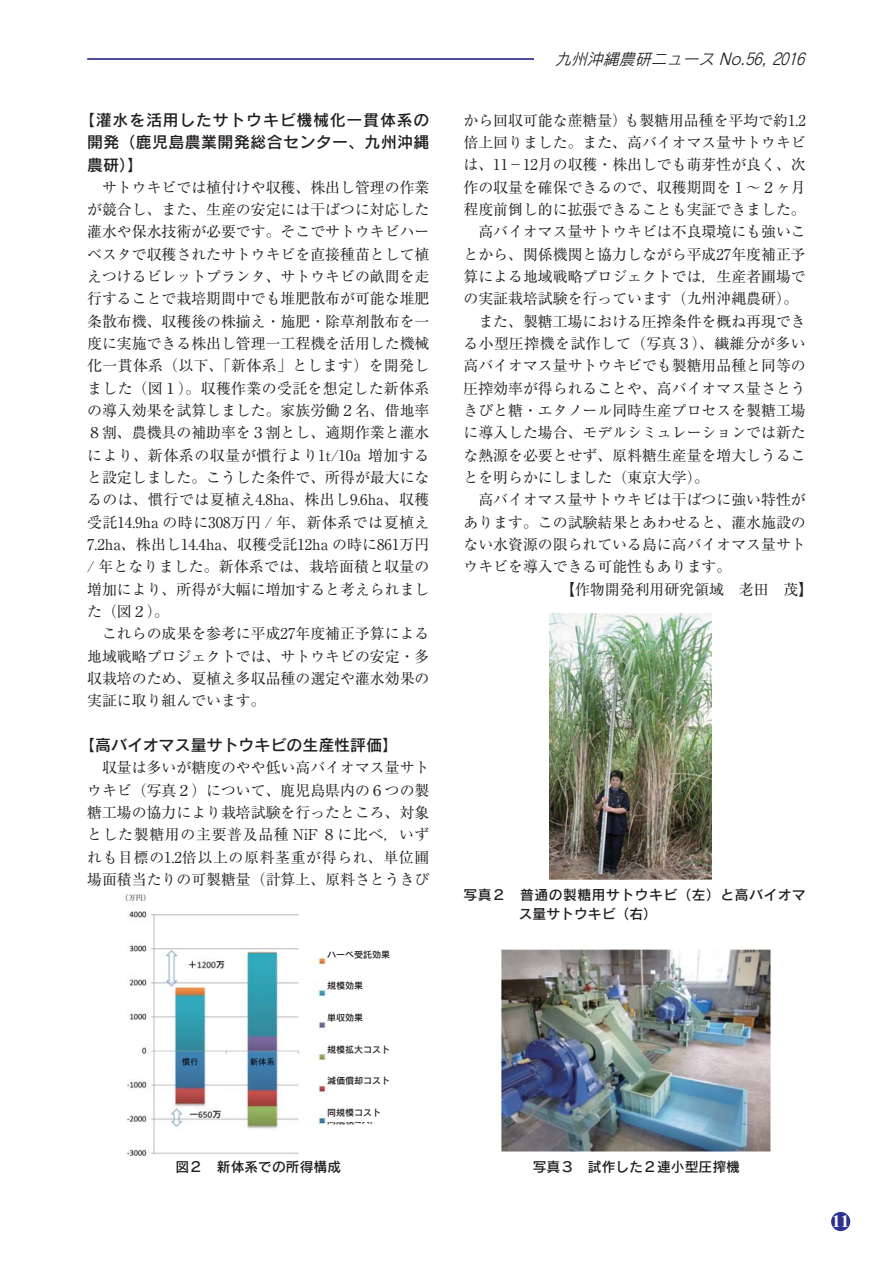
<style>
.page{position:relative;width:893px;height:1263px;background:#fff}
.page>*{position:absolute;margin:0;border:0;box-sizing:border-box;transform-origin:0 0}
.t1{font:700 16.95px "Times New Roman MT Std";color:#fff}
.t2{font:15.9px/22.4px "Rodin Pro DB 90 msp RKSJ H";letter-spacing:.025em;color:#231f20;text-align:justify}
.t3{font:italic 15.9px "Rodin Pro M 90 msp RKSJ H";color:#231f20}
.t4{font:15.9px "Rodin Pro DB 90 msp RKSJ H";color:#231f20}
.t5{font:14.85px/22.4px "Ryumin Pr 6 Regular 90 msp RKSJ H";color:#231f20}
.t6{font:14.85px "Ryumin Pr 6 Regular 90 msp RKSJ H";letter-spacing:.025em;color:#231f20}
.t7{font:13.8px/19.2px "Rodin Pro DB 90 msp RKSJ H";letter-spacing:.035em;color:#231f20}
.t8{font:13.8px "Rodin Pro DB 90 msp RKSJ H";color:#231f20}
.t9{font:9px "Rodin Pro DB 90 msp RKSJ H";color:#231f20}
</style>
<div class="page">
<div style="left:831px;top:1212px;width:19px;height:19px;background:#2e3092;border-radius:50%"></div>
<hr style="left:87px;top:58px;width:472px;height:2px;background:#2e3092">
<div style="left:535px;top:51px;width:271px;height:16px;background:#fff"></div>
<img style="left:125px;top:894px;width:250px;height:261px">
<img style="left:549px;top:613px;width:163px;height:266px">
<div style="left:327px;top:950px;width:68px;height:172px;background:#fff"></div>
<img style="left:498px;top:949px;width:273px;height:202px">
<p class="t2" style="left:87px;top:111px;width:344px;text-indent:-8px">【灌水を活用したサトウキビ機械化一貫体系の開発（鹿児島農業開発総合センター、九州沖縄農研）】</p>
<p class="t5" style="left:87px;top:178px;width:344px">　サトウキビでは植付けや収穫、株出し管理の作業が競合し、また、生産の安定には干ばつに対応した灌水や保水技術が必要です。そこでサトウキビハーベスタで収穫されたサトウキビを直接種苗として植えつけるビレットプランタ、サトウキビの畝間を走行することで栽培期間中でも堆肥散布が可能な堆肥条散布機、収穫後の株揃え・施肥・除草剤散布を一度に実施できる株出し管理一工程機を活用した機械化一貫体系（以下、「新体系」とします）を開発しました（図１）。収穫作業の受託を想定した新体系の導入効果を試算しました。家族労働２名、借地率<br>８割、農機具の補助率を３割とし、適期作業と灌水により、新体系の収量が慣行より1t/10a 増加すると設定しました。こうした条件で、所得が最大になるのは、慣行では夏植え4.8ha、株出し9.6ha、収穫受託14.9ha の時に308万円 / 年、新体系では夏植え<br>7.2ha、株出し14.4ha、収穫受託12ha の時に861万円/ 年となりました。新体系では、栽培面積と収量の増加により、所得が大幅に増加すると考えられました（図２）。<br>　これらの成果を参考に平成27年度補正予算による地域戦略プロジェクトでは、サトウキビの安定・多収栽培のため、夏植え多収品種の選定や灌水効果の実証に取り組んでいます。</p>
<p class="t4" style="left:79px;top:739px;width:320px">【高バイオマス量サトウキビの生産性評価】</p>
<p class="t5" style="left:87px;top:758px;width:344px;text-align:justify">　収量は多いが糖度のやや低い高バイオマス量サトウキビ（写真２）について、鹿児島県内の６つの製糖工場の協力により栽培試験を行ったところ、対象とした製糖用の主要普及品種 NiF ８に比べ，いずれも目標の1.2倍以上の原料茎重が得られ、単位圃場面積当たりの可製糖量（計算上、原料さとうきび</p>
<p class="t9" style="left:327px;top:951px;width:65px">ハーべ受託効果</p>
<p class="t9" style="left:327px;top:983px;width:38px">規模効果</p>
<p class="t9" style="left:327px;top:1014px;width:38px">単収効果</p>
<p class="t9" style="left:327px;top:1046px;width:65px">規模拡大コスト</p>
<p class="t9" style="left:327px;top:1078px;width:65px">減価償却コスト</p>
<p class="t9" style="left:327px;top:1109px;width:56px">同規模コスト</p>
<p class="t3" style="left:555px;top:53px;width:255px">九州沖縄農研ニュース No.56, 2016</p>
<p class="t5" style="left:463px;top:111px;width:344px">から回収可能な蔗糖量）も製糖用品種を平均で約1.2</p>
<p class="t5" style="left:463px;top:133px;width:344px">倍上回りました。また、高バイオマス量サトウキビ</p>
<p class="t5" style="left:463px;top:156px;width:344px">は、11－12月の収穫・株出しでも萌芽性が良く、次</p>
<p class="t5" style="left:463px;top:178px;width:344px">作の収量を確保できるので、収穫期間を１～２ヶ月</p>
<p class="t5" style="left:463px;top:200px;width:344px">程度前倒し的に拡張できることも実証できました。</p>
<p class="t5" style="left:463px;top:223px;width:344px">　高バイオマス量サトウキビは不良環境にも強いこ</p>
<p class="t5" style="left:463px;top:245px;width:344px">とから、関係機関と協力しながら平成27年度補正予</p>
<p class="t5" style="left:463px;top:267px;width:344px">算による地域戦略プロジェクトでは，生産者圃場で</p>
<p class="t5" style="left:463px;top:290px;width:336px">の実証栽培試験を行っています（九州沖縄農研）。</p>
<p class="t5" style="left:463px;top:312px;width:344px">　また、製糖工場における圧搾条件を概ね再現でき</p>
<p class="t6" style="left:463px;top:338px;width:344px">る小型圧搾機を試作して（写真３）、繊維分が多い</p>
<p class="t5" style="left:463px;top:357px;width:344px">高バイオマス量サトウキビでも製糖用品種と同等の</p>
<p class="t5" style="left:463px;top:379px;width:344px">圧搾効率が得られることや、高バイオマス量さとう</p>
<p class="t5" style="left:463px;top:401px;width:344px">きびと糖・エタノール同時生産プロセスを製糖工場</p>
<p class="t5" style="left:463px;top:424px;width:344px">に導入した場合、モデルシミュレーションでは新た</p>
<p class="t5" style="left:463px;top:446px;width:344px">な熱源を必要とせず、原料糖生産量を増大しうるこ</p>
<p class="t5" style="left:463px;top:468px;width:247px">とを明らかにしました（東京大学）。</p>
<p class="t5" style="left:463px;top:491px;width:344px">　高バイオマス量サトウキビは干ばつに強い特性が</p>
<p class="t5" style="left:463px;top:513px;width:344px">あります。この試験結果とあわせると、灌水施設の</p>
<p class="t5" style="left:463px;top:535px;width:344px">ない水資源の限られている島に高バイオマス量サト</p>
<p class="t5" style="left:463px;top:557px;width:269px">ウキビを導入できる可能性もあります。</p>
<p class="t5" style="left:560px;top:580px;width:254px">【作物開発利用研究領域　老田　茂】</p>
<p class="t7" style="left:519px;top:887px;width:289px;text-indent:-55px">写真２　普通の製糖用サトウキビ（左）と高バイオマス量サトウキビ（右）</p>
<p class="t8" style="left:175px;top:1161px;width:167px">図２　新体系での所得構成</p>
<p class="t8" style="left:533px;top:1161px;width:209px">写真３　試作した２連小型圧搾機</p>
<p class="t1" style="left:832px;top:1211px;width:19px">11</p>
</div>
